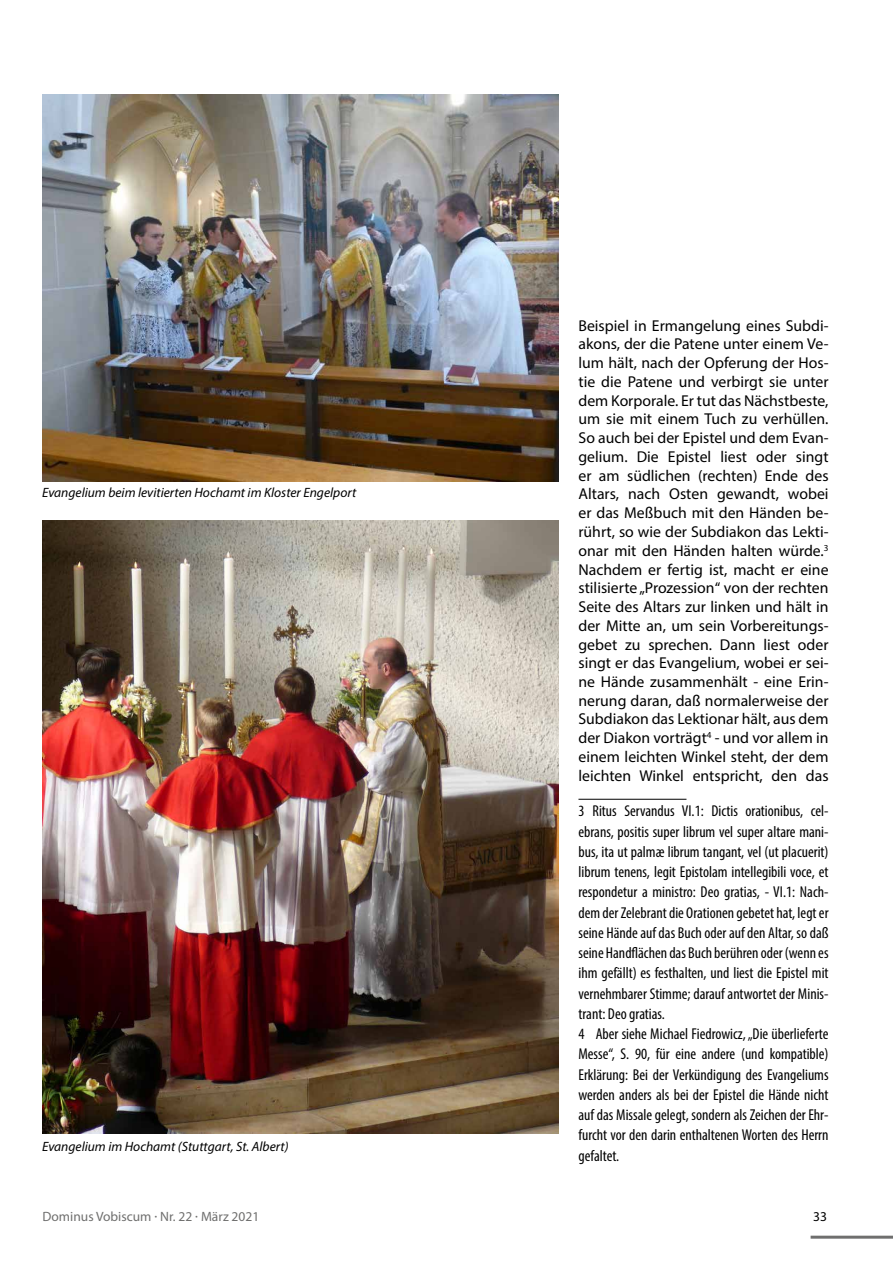
<style>
.page{position:relative;width:893px;height:1263px;background:#fff}
.page>*{position:absolute;margin:0;border:0;box-sizing:border-box;transform-origin:0 0}
.t1{font:15.75px/18.8px "Myriad Pro";color:#000;text-align:justify}
.t2{font:condensed 15.75px/20.2px "Myriad Pro";color:#000}
.t3{font:italic 13.5px "Myriad Pro";color:#000}
.t4{font:13.5px "Myriad Pro";color:#6f6f6e}
.t5{font:13.5px "Myriad Pro";color:#000}
</style>
<div class="page">
<hr style="left:811px;top:1236px;width:82px;height:3px;background:#6f6f6e">
<hr style="left:578px;top:799px;width:108px;height:1px;background:#000">
<img style="left:42px;top:94px;width:517px;height:388px">
<img style="left:42px;top:521px;width:517px;height:612px">
<p class="t3" style="left:42px;top:484px;width:316px">Evangelium beim levitierten Hochamt im Kloster Engelport</p>
<p class="t3" style="left:42px;top:1138px;width:248px">Evangelium im Hochamt (Stuttgart, St. Albert)</p>
<p class="t1" style="left:578px;top:316px;width:252px">Beispiel in Ermangelung eines Subdi&shy;akons, der die Patene unter einem Ve&shy;lum hält, nach der Opferung der Hos&shy;tie die Patene und verbirgt sie unter dem Korporale. Er tut das Nächstbeste, um sie mit einem Tuch zu verhüllen.<br>So auch bei der Epistel und dem Evan&shy;gelium. Die Epistel liest oder singt er am südlichen (rechten) Ende des Altars, nach Osten gewandt, wobei er das Meßbuch mit den Händen be&shy;rührt, so wie der Subdiakon das Lekti&shy;onar mit den Händen halten würde.<sup>3<br></sup>Nachdem er fertig ist, macht er eine stilisierte „Prozession“ von der rechten Seite des Altars zur linken und hält in der Mitte an, um sein Vorbereitungs&shy;gebet zu sprechen. Dann liest oder singt er das Evangelium, wobei er sei&shy;ne Hände zusammenhält - eine Erin&shy;nerung daran, daß normalerweise der Subdiakon das Lektionar hält, aus dem der Diakon vorträgt<sup>4</sup> - und vor allem in einem leichten Winkel steht, der dem leichten Winkel entspricht, den das</p>
<p class="t2" style="left:578px;top:801px;width:252px">3 Ritus Servandus VI.1: Dictis orationibus, cel&shy;ebrans, positis super librum vel super altare mani&shy;bus, ita ut palmæ librum tangant, vel (ut placuerit) librum tenens, legit Epistolam intellegibili voce, et respondetur a ministro: Deo gratias, - VI.1: Nach&shy;dem der Zelebrant die Orationen gebetet hat, legt er seine Hände auf das Buch oder auf den Altar, so daß seine Handflächen das Buch berühren oder (wenn es ihm gefällt) es festhalten, und liest die Epistel mit vernehmbarer Stimme; darauf antwortet der Minis&shy;trant: Deo gratias.<br>4 Aber siehe Michael Fiedrowicz, „Die überlieferte Messe“, S. 90, für eine andere (und kompatible)<br>Erklärung: Bei der Verkündigung des Evangeliums werden anders als bei der Epistel die Hände nicht auf das Missale gelegt, sondern als Zeichen der Ehr&shy;furcht vor den darin enthaltenen Worten des Herrn gefaltet.</p>
<p class="t4" style="left:43px;top:1208px;width:218px">Dominus Vobiscum · Nr. 22 · März 2021</p>
<p class="t5" style="left:813px;top:1208px;width:15px">33</p>
</div>
